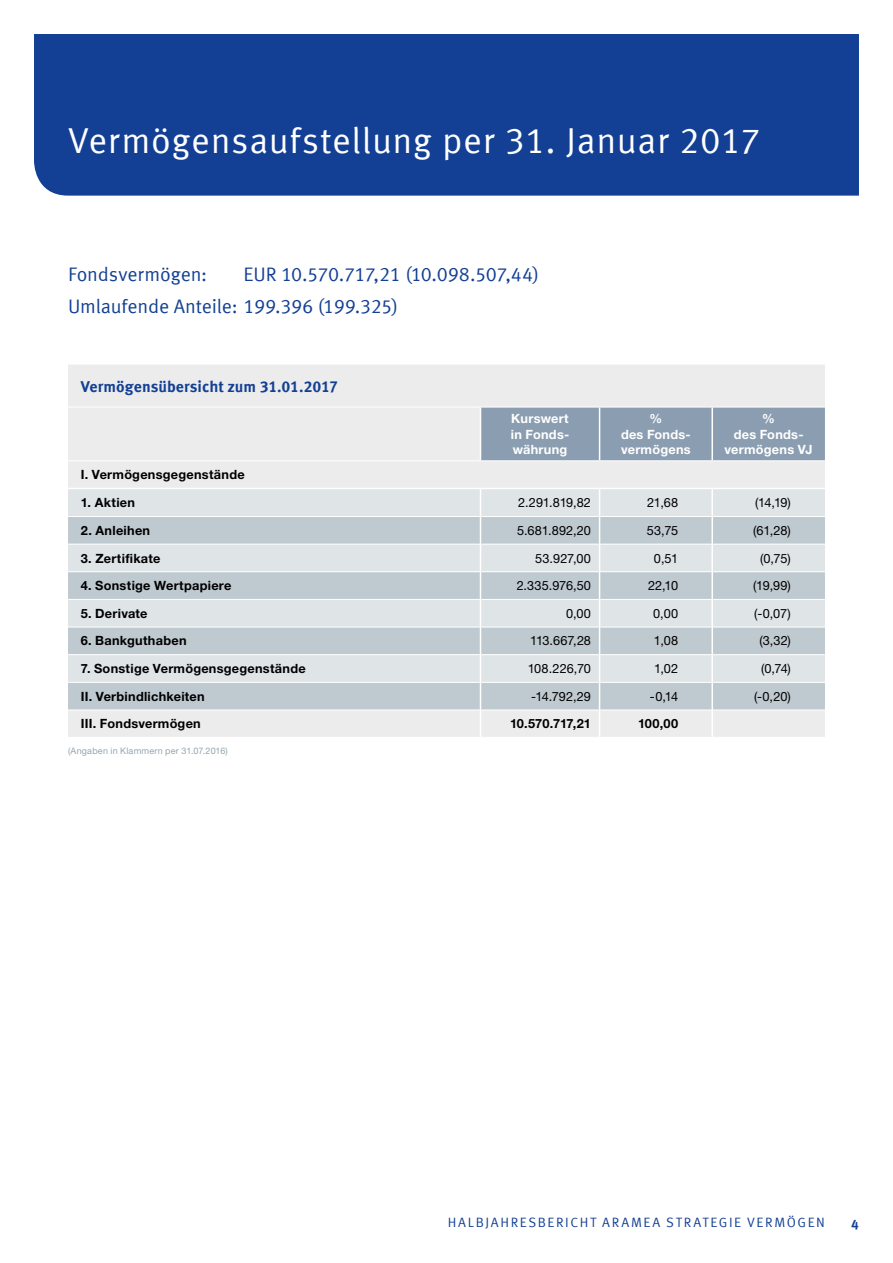
<style>
.page{position:relative;width:893px;height:1263px;background:#fff}
.page>*{position:absolute;margin:0;border:0;box-sizing:border-box;transform-origin:0 0}
.t1{font:36px "Meta Offc Pro Norm";letter-spacing:.015em;color:#fff}
.t2{font:19.5px/32px "Meta Offc Pro Norm";letter-spacing:-.01em;color:#134094}
.t3{font:700 15.75px "Meta Offc Pro";color:#134094}
.t4{font:13.5px "Meta Offc Pro Norm";letter-spacing:.12em;color:#134094}
.t5{font:700 13.5px "Meta Offc Pro";color:#134094}
.t6{font:700 12.75px "Helvetica Neue LTW1 G";letter-spacing:.02em;color:#000}
.t7{font:12.75px "Helvetica Neue LTW1 G";letter-spacing:-.005em;color:#000}
.t8{font:700 12.75px/15.9px "Helvetica Neue LTW1 G";letter-spacing:.02em;color:#fff;text-align:center}
.t9{font:700 12.75px "Helvetica Neue LTW1 G";color:#000}
.t10{font:9px "Helvetica Neue LTW1 G";letter-spacing:.025em;color:#94a5b0}
</style>
<div class="page">
<div style="left:34px;top:34px;width:825px;height:162px;background:#134094"></div>
<div style="left:68px;top:365px;width:757px;height:123px;background:#ececed"></div>
<div style="left:481px;top:408px;width:344px;height:52px;background:#8b9eb1"></div>
<hr style="left:68px;top:407px;width:412px;height:1px;background:#fff">
<hr style="left:480px;top:407px;width:120px;height:1px;background:#fff">
<hr style="left:600px;top:407px;width:112px;height:1px;background:#fff">
<hr style="left:712px;top:407px;width:113px;height:1px;background:#fff">
<hr style="left:68px;top:460px;width:412px;height:1px;background:#fff">
<hr style="left:480px;top:460px;width:120px;height:1px;background:#fff">
<hr style="left:600px;top:460px;width:112px;height:1px;background:#fff">
<hr style="left:712px;top:460px;width:113px;height:1px;background:#fff">
<hr style="left:480px;top:407px;width:1px;height:53px;background:#fff">
<hr style="left:599px;top:407px;width:1px;height:53px;background:#fff">
<svg style="left:68px;top:489px;width:757px;height:248px;background:#d3dade"></svg>
<hr style="left:711px;top:407px;width:2px;height:53px;background:#fff">
<hr style="left:711px;top:489px;width:2px;height:27px;background:#fff">
<hr style="left:711px;top:516px;width:2px;height:28px;background:#fff">
<hr style="left:711px;top:544px;width:2px;height:28px;background:#fff">
<hr style="left:711px;top:572px;width:2px;height:27px;background:#fff">
<hr style="left:711px;top:599px;width:2px;height:28px;background:#fff">
<hr style="left:711px;top:627px;width:2px;height:28px;background:#fff">
<hr style="left:711px;top:655px;width:2px;height:27px;background:#fff">
<hr style="left:711px;top:682px;width:2px;height:28px;background:#fff">
<hr style="left:711px;top:710px;width:2px;height:27px;background:#fff">
<h1 class="t1" style="left:68px;top:113px;width:694px">Vermögensaufstellung per 31. Januar 2017</h1>
<h2 class="t2" style="left:68px;top:257px;width:472px;text-indent:176px">EUR 10.570.717,21 (10.098.507,44)<br>Umlaufende Anteile: 199.396 (199.325)</h2>
<h2 class="t2" style="left:68px;top:257px;width:141px">Fondsvermögen:</h2>
<p class="t3" style="left:81px;top:374px;width:259px">Vermögensübersicht zum 31.01.2017</p>
<p class="t8" style="left:511px;top:410px;width:60px;text-align:justify">Kurswert in Fonds&shy;währung</p>
<p class="t8" style="left:621px;top:410px;width:71px">%<br>des Fonds&shy;vermögens</p>
<p class="t8" style="left:725px;top:410px;width:89px">%<br>des Fonds&shy;vermögens VJ</p>
<p class="t6" style="left:81px;top:467px;width:165px">I. Vermögensgegenstände</p>
<p class="t6" style="left:81px;top:495px;width:56px">1. Aktien</p>
<p class="t7" style="left:518px;top:495px;width:74px">2.291.819,82</p>
<p class="t7" style="left:647px;top:495px;width:33px">21,68</p>
<p class="t7" style="left:755px;top:495px;width:37px">(14,19)</p>
<p class="t6" style="left:81px;top:522px;width:71px">2. Anleihen</p>
<p class="t7" style="left:517px;top:522px;width:75px">5.681.892,20</p>
<p class="t7" style="left:647px;top:522px;width:33px">53,75</p>
<p class="t7" style="left:753px;top:522px;width:39px">(61,28)</p>
<p class="t6" style="left:81px;top:550px;width:81px">3. Zertifikate</p>
<p class="t7" style="left:535px;top:550px;width:57px">53.927,00</p>
<p class="t7" style="left:654px;top:550px;width:26px">0,51</p>
<p class="t7" style="left:760px;top:550px;width:32px">(0,75)</p>
<p class="t6" style="left:81px;top:578px;width:152px">4. Sonstige Wertpapiere</p>
<p class="t7" style="left:517px;top:578px;width:76px">2.335.976,50</p>
<p class="t7" style="left:648px;top:578px;width:32px">22,10</p>
<p class="t7" style="left:753px;top:578px;width:39px">(19,99)</p>
<p class="t6" style="left:81px;top:605px;width:68px">5. Derivate</p>
<p class="t7" style="left:566px;top:605px;width:27px">0,00</p>
<p class="t7" style="left:653px;top:605px;width:27px">0,00</p>
<p class="t7" style="left:754px;top:605px;width:38px">(-0,07)</p>
<p class="t6" style="left:81px;top:633px;width:107px">6. Bankguthaben</p>
<p class="t7" style="left:530px;top:633px;width:63px">113.667,28</p>
<p class="t7" style="left:654px;top:633px;width:26px">1,08</p>
<p class="t7" style="left:759px;top:633px;width:33px">(3,32)</p>
<p class="t6" style="left:81px;top:661px;width:226px">7. Sonstige Vermögensgegenstände</p>
<p class="t7" style="left:528px;top:661px;width:65px">108.226,70</p>
<p class="t7" style="left:654px;top:661px;width:26px">1,02</p>
<p class="t7" style="left:761px;top:661px;width:31px">(0,74)</p>
<p class="t6" style="left:81px;top:688px;width:125px">II. Verbindlichkeiten</p>
<p class="t7" style="left:531px;top:688px;width:61px">-14.792,29</p>
<p class="t7" style="left:650px;top:688px;width:30px">-0,14</p>
<p class="t7" style="left:754px;top:688px;width:38px">(-0,20)</p>
<p class="t6" style="left:81px;top:716px;width:122px">III. Fondsvermögen</p>
<p class="t9" style="left:510px;top:716px;width:83px">10.570.717,21</p>
<p class="t6" style="left:638px;top:716px;width:42px">100,00</p>
<p class="t10" style="left:68px;top:745px;width:161px">(Angaben in Klammern per 31.07.2016)</p>
<p class="t4" style="left:448px;top:1211px;width:237px">HALBJAHRESBERICHT Ara mea Strategie</p>
<p class="t4" style="left:747px;top:1211px;width:79px">Vermögen</p>
<p class="t5" style="left:851px;top:1214px;width:9px">4</p>
</div>
